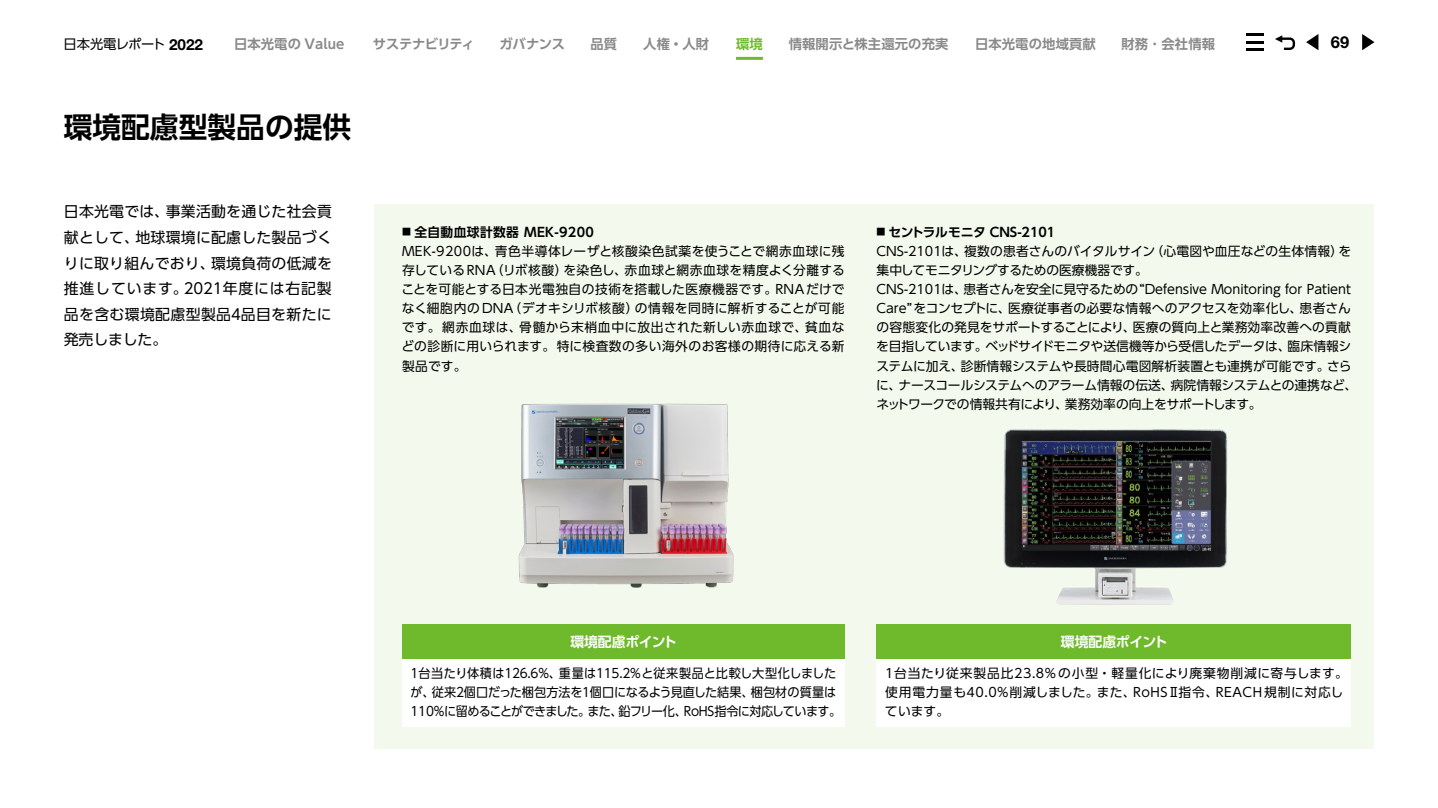
<style>
.page{position:relative;width:1438px;height:808px;background:#fff}
.page>*{position:absolute;margin:0;border:0;box-sizing:border-box;transform-origin:0 0}
.t1{font:700 28.65px "UD Shin Go Pr 6 N De";color:#000}
.t2{font:700 16.5px "Helvetica Neue LT Pro";color:#000}
.t3{font:14.85px/25.5px "UD Shin Go Pr 6 N";letter-spacing:.025em;color:#000;text-align:justify}
.t4{font:700 13.8px "UD Shin Go Pr 6 N De";letter-spacing:-.015em;color:#fff}
.t5{font:700 13.35px "UD Shin Go Pr 6 N De";letter-spacing:.01em;color:#898989}
.t6{font:13.35px "UD Shin Go Pr 6 N";letter-spacing:-.015em;color:#000}
.t7{font:700 13.35px "UD Shin Go Pr 6 N De";letter-spacing:-.035em;color:#898989}
.t8{font:700 13.35px "UD Shin Go Pr 6 N De";color:#6fba2c}
.t9{font:12.75px/19.2px "UD Shin Go Pr 6 N";color:#000;text-align:justify}
.t10{font:12.75px/19.2px "UD Shin Go Pr 6 N";letter-spacing:-.02em;color:#000;scale:.95 1}
.t11{font:12.75px/19.2px "UD Shin Go Pr 6 N";letter-spacing:.04em;color:#000}
.t12{font:700 12.75px "UD Shin Go Pr 6 N De";letter-spacing:.03em;color:#000}
.t13{font:700 12.75px "UD Shin Go Pr 6 N De";letter-spacing:.01em;color:#000}
.s1{font-family:"Helvetica Neue LT Pro";font-weight:700;font-size:15.3px}
</style>
<div class="page">
<div style="left:374px;top:204px;width:999px;height:544px;background:#f4f9ed"></div>
<img style="left:518px;top:403px;width:216px;height:185px">
<img style="left:1003px;top:429px;width:224px;height:176px">
<svg style="left:402px;top:624px;width:442px;height:102px;background:#cde7b6"></svg>
<svg style="left:876px;top:624px;width:474px;height:102px;background:#cde7b6"></svg>
<svg style="left:1275px;top:35px;width:20px;height:15px"></svg>
<svg style="left:1306px;top:34px;width:12px;height:16px"></svg>
<svg style="left:1362px;top:34px;width:12px;height:16px"></svg>
<hr style="left:1246px;top:33px;width:17px;height:3px;background:#000">
<hr style="left:1246px;top:48px;width:17px;height:3px;background:#000">
<svg style="left:1246px;top:41px;width:17px;height:2px"></svg>
<hr style="left:736px;top:57px;width:26px;height:3px;background:#6fba2c">
<p class="t6" style="left:64px;top:34px;width:141px">日本光電レポート <span class="s1">2022</span></p>
<p class="t5" style="left:234px;top:34px;width:112px">日本光電の Value</p>
<p class="t7" style="left:372px;top:34px;width:103px">サステナビリティ</p>
<p class="t5" style="left:499px;top:34px;width:67px">ガバナンス</p>
<p class="t5" style="left:590px;top:33px;width:28px">品質</p>
<p class="t5" style="left:643px;top:34px;width:67px">人権・人財</p>
<p class="t8" style="left:736px;top:34px;width:28px">環境</p>
<p class="t5" style="left:788px;top:34px;width:161px">情報開示と株主還元の充実</p>
<p class="t5" style="left:975px;top:34px;width:122px">日本光電の地域貢献</p>
<p class="t5" style="left:1121px;top:34px;width:95px">財務･会社情報</p>
<p class="t2" style="left:1330px;top:32px;width:20px">69</p>
<h1 class="t1" style="left:64px;top:104px;width:289px">環境配慮型製品の提供</h1>
<p class="t3" style="left:64px;top:199px;width:269px">日本光電では、事業活動を通じた社会貢献として、地球環境に配慮した製品づくりに取り組んでおり、環境負荷の低減を推進しています。2021年度には右記製品を含む環境配慮型製品4品目を新たに発売しました。</p>
<p class="t12" style="left:402px;top:221px;width:193px"><sup>■</sup> 全自動血球計数器 MEK-9200</p>
<p class="t9" style="left:401px;top:241px;width:445px">MEK-9200は、青色半導体レーザと核酸染色試薬を使うことで網赤血球に残存しているRNA（リボ核酸）を染色し、赤血球と網赤血球を精度よく分離することを可能とする日本光電独自の技術を搭載した医療機器です。RNAだけでなく細胞内のDNA（デオキシリボ核酸）の情報を同時に解析することが可能です。網赤血球は、骨髄から末梢血中に放出された新しい赤血球で、貧血などの診断に用いられます。特に検査数の多い海外のお客様の期待に応える新製品です。</p>
<p class="t13" style="left:876px;top:221px;width:180px"><sup>■</sup> セントラルモニタ CNS-2101</p>
<p class="t9" style="left:876px;top:241px;width:482px;text-align:left">CNS-2101は、複数の患者さんのバイタルサイン（心電図や血圧などの生体情報）を集中してモニタリングするための医療機器です。<br>CNS-2101は、患者さんを安全に見守るための“Defensive Monitoring for Patient Care”をコンセプトに、医療従事者の必要な情報へのアクセスを効率化し、患者さんの容態変化の発見をサポートすることにより、医療の質向上と業務効率改善への貢献を目指しています。ベッドサイドモニタや送信機等から受信したデータは、臨床情報システムに加え、診断情報システムや長時間心電図解析装置とも連携が可能です。さらに、ナースコールシステムへのアラーム情報の伝送、病院情報システムとの連携など、ネットワークでの情報共有により、業務効率の向上をサポートします。</p>
<p class="t4" style="left:570px;top:630px;width:108px">環境配慮ポイント</p>
<p class="t10" style="left:410px;top:663px;width:455px">1台当たり体積は126.6%、重量は115.2%と従来製品と比較し大型化しましたが、従来2個口だった梱包方法を1個口になるよう見直した結果、梱包材の質量は<br>110%に留めることができました。また、鉛フリー化、RoHS指令に対応しています。</p>
<p class="t4" style="left:1060px;top:630px;width:108px">環境配慮ポイント</p>
<p class="t11" style="left:884px;top:663px;width:464px">1台当たり従来製品比23.8% の小型・軽量化により廃棄物削減に寄与します。使用電力量も40.0％削減しました。また、RoHSⅡ指令、REACH規制に対応しています。</p>
</div>
